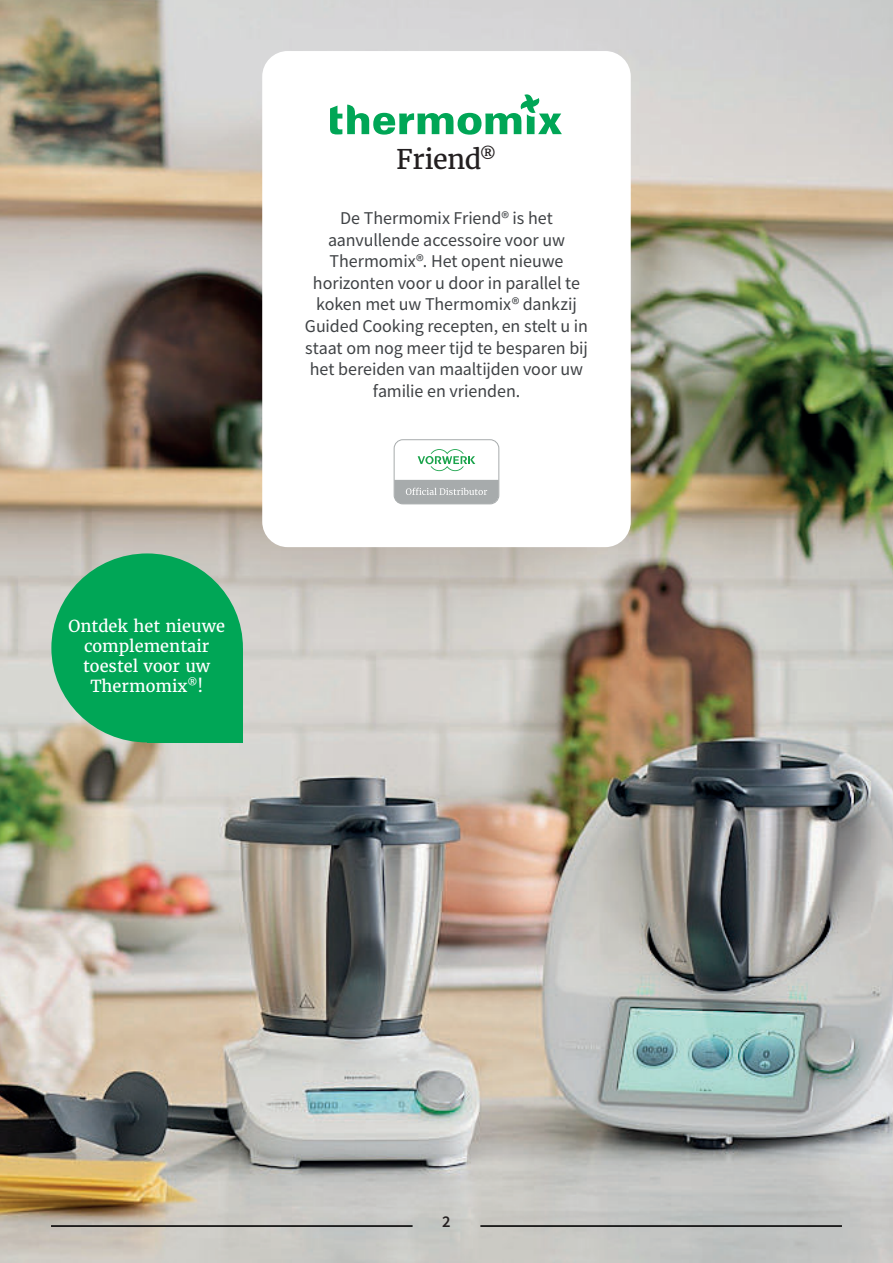
<style>
.page{position:relative;width:893px;height:1263px;background:#fff}
.page>*{position:absolute;margin:0;border:0;box-sizing:border-box;transform-origin:0 0}
.t1{font:27px "Merriweather";letter-spacing:-.02em;color:#231f20}
.t2{font:18px/21.6px "Source Sans Pro";letter-spacing:-.005em;color:#3f4245;text-align:center}
.t3{font:16.5px/19.8px "Merriweather";color:#fff;text-align:center}
.t4{font:600 16.5px "Source Sans Pro";color:#231f20}
</style>
<div class="page">
<img style="left:0;top:0;width:893px;height:1263px">
<div style="left:262px;top:51px;width:369px;height:496px;background:#fff;border-radius:26px"></div>
<svg style="left:330px;top:94px;width:232px;height:41px"></svg>
<div style="left:394px;top:439px;width:105px;height:65px;border:1px solid #a7abac;border-radius:9px"></div>
<svg style="left:418px;top:449px;width:57px;height:22px"></svg>
<svg style="left:394px;top:480px;width:105px;height:24px;background:#aeb1b2"></svg>
<div style="left:147px;top:648px;width:96px;height:94px;background:#00a656"></div>
<div style="left:51px;top:553px;width:192px;height:189px;background:#00a656;border-radius:50%"></div>
<hr style="left:51px;top:1225px;width:362px;height:2px;background:#000">
<hr style="left:480px;top:1225px;width:362px;height:2px;background:#000">
<h1 class="t1" style="left:396px;top:144px;width:102px">Friend<sup>®</sup></h1>
<p class="t2" style="left:305px;top:208px;width:284px">De Thermomix Friend® is het aanvullende accessoire voor uw<br>Thermomix®. Het opent nieuwe horizonten voor u door in parallel te koken met uw Thermomix® dankzij<br>Guided Cooking recepten, en stelt u in staat om nog meer tijd te besparen bij het bereiden van maaltijden voor uw familie en vrienden.</p>
<p class="t3" style="left:69px;top:617px;width:158px">Ontdek het nieuwe complementair toestel voor uw<br>Thermomix<sup>®</sup>!</p>
<p class="t4" style="left:442px;top:1215px;width:10px">2</p>
</div>
